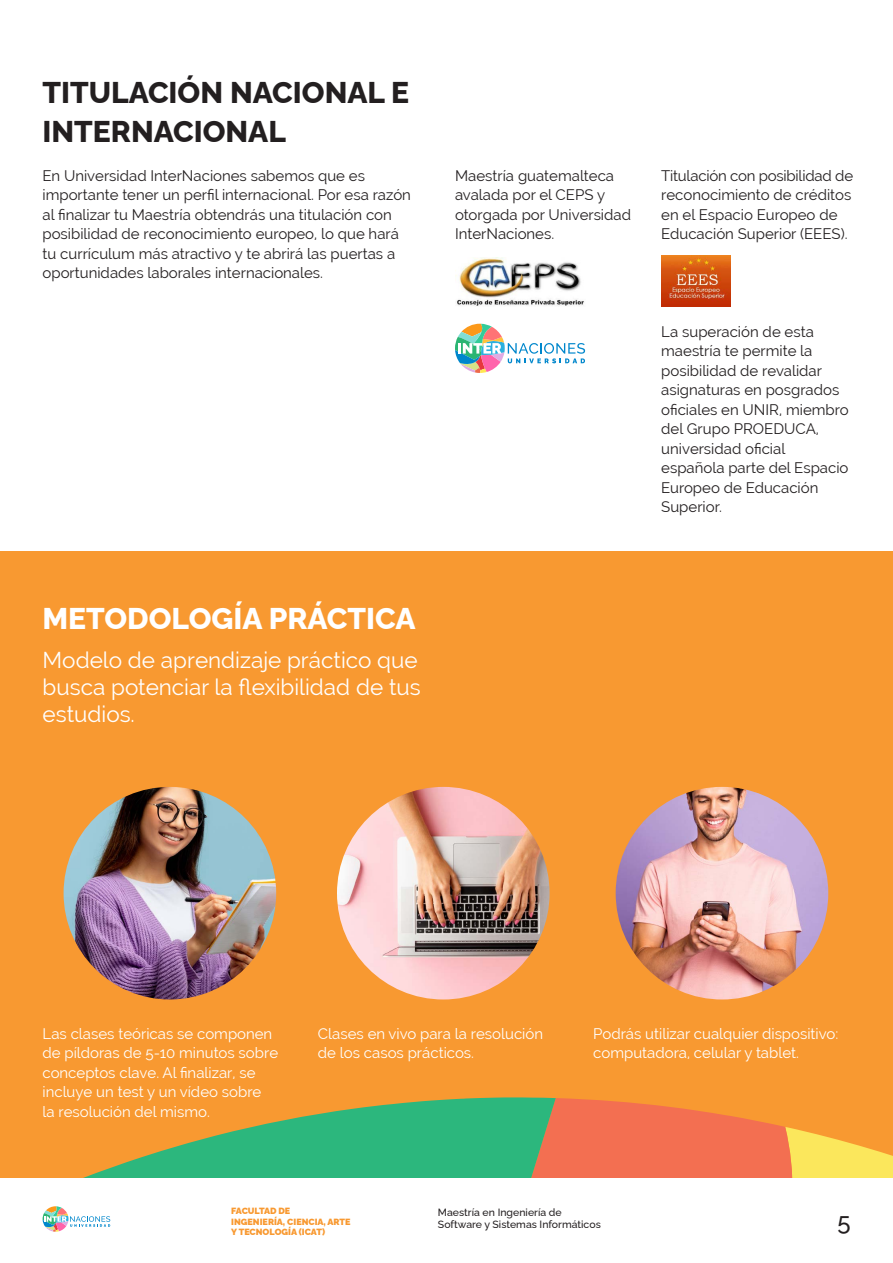
<style>
.page{position:relative;width:893px;height:1263px;background:#fff}
.page>*{position:absolute;margin:0;border:0;box-sizing:border-box;transform-origin:0 0}
.Titular_Heavy_20_pt{font:800 30px "Raleway";color:#231f20}
.Titular_Heavy_20_pt-2{font:800 30px "Raleway";color:#fff}
.t1{font:500 24px "Raleway";color:#231f20}
.INTRO{font:22.5px/27px "Raleway";color:#fff}
.TxT_General_10_pt{font:15px/19.5px "Raleway";color:#231f20}
.TxT_General_10_pt-2{font:15px/19.5px "Raleway";color:#fff}
.t2{font:500 10.5px/12.6px "Raleway";color:#231f20}
.t3{font:900 9px/10.5px "Raleway";color:#f89931}
</style>
<div class="page">
<svg style="left:43px;top:1206px;width:67px;height:26px"></svg>
<div style="left:0;top:551px;width:893px;height:627px;background:#f89931"></div>
<svg style="left:83px;top:1097px;width:810px;height:81px"></svg>
<img style="left:455px;top:258px;width:129px;height:48px">
<img style="left:64px;top:787px;width:212px;height:212px;border-radius:106px">
<img style="left:337px;top:787px;width:213px;height:212px;border-radius:106px">
<img style="left:616px;top:787px;width:212px;height:212px;border-radius:106px">
<svg style="left:455px;top:324px;width:130px;height:49px"></svg>
<img style="left:661px;top:256px;width:70px;height:51px">
<p class="Titular_Heavy_20_pt" style="left:43px;top:68px;width:368px">TITULACIÓN NACIONAL E</p>
<p class="Titular_Heavy_20_pt" style="left:43px;top:107px;width:245px">INTERNACIONAL</p>
<p class="TxT_General_10_pt" style="left:43px;top:166px;width:370px">En Universidad InterNaciones sabemos que es importante tener un perfil internacional. Por esa razón al finalizar tu Maestría obtendrás una titulación con posibilidad de reconocimiento europeo, lo que hará tu currículum más atractivo y te abrirá las puertas a oportunidades laborales internacionales.</p>
<p class="TxT_General_10_pt" style="left:455px;top:166px;width:178px">Maestría guatemalteca avalada por el CEPS y otorgada por Universidad<br>InterNaciones.</p>
<p class="TxT_General_10_pt" style="left:661px;top:166px;width:193px">Titulación con posibilidad de reconocimiento de créditos en el Espacio Europeo de<br>Educación Superior (EEES).</p>
<p class="TxT_General_10_pt" style="left:661px;top:322px;width:189px">La superación de esta maestría te permite la posibilidad de revalidar asignaturas en posgrados oficiales en UNIR, miembro del Grupo PROEDUCA, universidad oficial española parte del Espacio<br>Europeo de Educación<br>Superior.</p>
<p class="Titular_Heavy_20_pt-2" style="left:43px;top:595px;width:374px">METODOLOGÍA PRÁCTICA</p>
<p class="INTRO" style="left:43px;top:647px;width:380px">Modelo de aprendizaje práctico que busca potenciar la flexibilidad de tus estudios.</p>
<p class="TxT_General_10_pt-2" style="left:43px;top:1024px;width:237px">Las clases teóricas se componen de píldoras de 5-10 minutos sobre conceptos clave. Al finalizar, se incluye un test y un vídeo sobre<br>la resolución del mismo.</p>
<p class="TxT_General_10_pt-2" style="left:318px;top:1024px;width:227px">Clases en vivo para la resolución de los casos prácticos.</p>
<p class="TxT_General_10_pt-2" style="left:593px;top:1024px;width:247px">Podrás utilizar cualquier dispositivo: computadora, celular y tablet.</p>
<p class="t3" style="left:231px;top:1205px;width:121px">FACULTAD DE<br>INGENIERÍA, CIENCIA, ARTE<br>Y TECNOLOGÍA (ICAT)</p>
<p class="t2" style="left:438px;top:1204px;width:164px">Maestría en Ingeniería de<br>Software y Sistemas Informáticos</p>
<h2 class="t1" style="left:837px;top:1202px;width:15px">5</h2>
</div>
